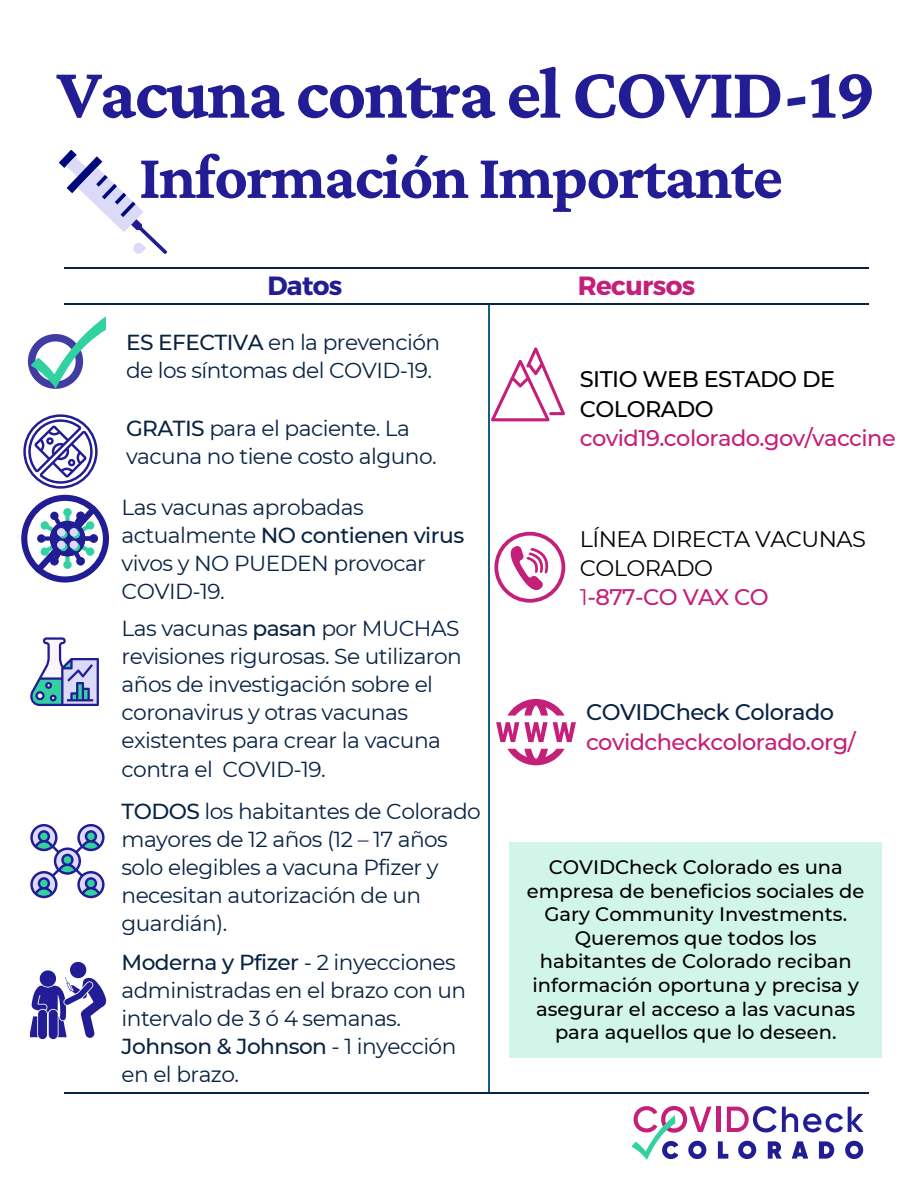
<style>
.page{position:relative;width:918px;height:1188px;background:#fff}
.page>*{position:absolute;margin:0;border:0;box-sizing:border-box;transform-origin:0 0}
.t1{font:700 75px "Crimson Pro";letter-spacing:-.025em;color:#231d95}
.t2{font:700 65.1px "Crimson Pro";letter-spacing:-.025em;color:#231d95}
.t3{font:700 26.4px "Montserrat";letter-spacing:-.025em;color:#c41f79}
.t4{font:700 26.4px "Montserrat";letter-spacing:-.025em;color:#231d95}
.t5{font:500 22.5px "Montserrat";letter-spacing:-.025em;color:#c41f79}
.t6{font:22.5px/29.2px "Montserrat";letter-spacing:-.025em;color:#000}
.t7{font:500 22.5px/29.2px "Montserrat";letter-spacing:-.025em;color:#000}
.t8{font:500 22.5px "Montserrat";letter-spacing:-.025em;color:#092342}
.t9{font:21.75px/28.2px "Montserrat";letter-spacing:-.025em;color:#092342}
.t10{font:500 19.5px/23.7px "Montserrat";color:#000;text-align:center}
.s1{font-weight:500}
.s2{font-weight:400}
</style>
<div class="page">
<svg style="left:59px;top:150px;width:109px;height:104px"></svg>
<hr style="left:716px;top:1107px;width:4px;height:25px;background:#c41f79">
<svg style="left:727px;top:1106px;width:136px;height:26px"></svg>
<svg style="left:718px;top:1141px;width:10px;height:18px"></svg>
<svg style="left:738px;top:1141px;width:18px;height:18px"></svg>
<svg style="left:768px;top:1141px;width:14px;height:18px"></svg>
<svg style="left:792px;top:1141px;width:16px;height:18px"></svg>
<svg style="left:819px;top:1141px;width:15px;height:18px"></svg>
<svg style="left:845px;top:1141px;width:18px;height:18px"></svg>
<svg style="left:632px;top:1106px;width:80px;height:54px"></svg>
<svg style="left:28px;top:316px;width:78px;height:73px"></svg>
<svg style="left:23px;top:414px;width:75px;height:75px"></svg>
<svg style="left:30px;top:824px;width:75px;height:74px"></svg>
<svg style="left:30px;top:961px;width:77px;height:77px"></svg>
<svg style="left:491px;top:347px;width:74px;height:74px"></svg>
<svg style="left:494px;top:532px;width:71px;height:71px"></svg>
<svg style="left:507px;top:699px;width:58px;height:17px"></svg>
<svg style="left:507px;top:749px;width:58px;height:16px"></svg>
<svg style="left:496px;top:722px;width:80px;height:20px"></svg>
<div style="left:510px;top:842px;width:372px;height:215px;background:#d2f5ea"></div>
<svg style="left:21px;top:495px;width:88px;height:88px"></svg>
<svg style="left:59px;top:530px;width:8px;height:9px"></svg>
<svg style="left:72px;top:530px;width:8px;height:9px"></svg>
<svg style="left:59px;top:543px;width:8px;height:8px"></svg>
<div style="left:72px;top:543px;width:8px;height:8px;background:#31d2a0;border-radius:50%"></div>
<div style="left:57px;top:528px;width:8px;height:8px;background:#dcdaf9;border-radius:50%"></div>
<div style="left:70px;top:528px;width:8px;height:8px;background:#dcdaf9;border-radius:50%"></div>
<div style="left:57px;top:541px;width:8px;height:8px;background:#dcdaf9;border-radius:50%"></div>
<div style="left:70px;top:541px;width:8px;height:8px;background:#dcdaf9;border-radius:50%"></div>
<svg style="left:30px;top:637px;width:69px;height:69px"></svg>
<hr style="left:488px;top:304px;width:1px;height:790px;background:#195d7e">
<hr style="left:64px;top:268px;width:805px;height:1px;background:#092342">
<hr style="left:64px;top:304px;width:805px;height:1px;background:#092342">
<hr style="left:64px;top:1093px;width:805px;height:1px;background:#092342">
<p class="t1" style="left:57px;top:50px;width:821px">Vacuna contra el COVID-19</p>
<p class="t2" style="left:139px;top:140px;width:646px">Información Importante</p>
<p class="t4" style="left:267px;top:269px;width:77px">Datos</p>
<p class="t9" style="left:126px;top:328px;width:316px"><span class="s1">ES EFECTIVA</span> en la prevención de los síntomas del COVID-19.</p>
<p class="t9" style="left:126px;top:414px;width:312px"><span class="s1">GRATIS</span> para el paciente. La vacuna no tiene costo alguno.</p>
<p class="t9" style="left:122px;top:493px;width:344px">Las vacunas aprobadas actualmente <span class="s1">NO contienen virus </span>vivos y NO PUEDEN provocar<br>COVID-19.</p>
<p class="t9" style="left:122px;top:614px;width:342px">Las vacunas <span class="s1">pasan</span> por MUCHAS revisiones rigurosas. Se utilizaron años de investigación sobre el coronavirus y otras vacunas existentes para crear la vacuna contra el COVID-19.</p>
<p class="t9" style="left:122px;top:797px;width:361px"><span class="s1">TODOS</span> los habitantes de Colorado</p>
<p class="t9" style="left:122px;top:825px;width:328px">mayores de 12 años (12 – 17 años solo elegibles a vacuna Pfizer y necesitan autorización de un guardián).</p>
<p class="t9" style="left:122px;top:948px;width:346px"><span class="s1">Moderna y Pfizer</span> - 2 inyecciones administradas en el brazo con un intervalo de 3 ó 4 semanas.</p>
<p class="t9" style="left:122px;top:1032px;width:336px"><span class="s1">Johnson &amp; Johnson</span> - 1 inyección en el brazo.</p>
<p class="t3" style="left:578px;top:269px;width:119px">Recursos</p>
<p class="t7" style="left:580px;top:365px;width:257px">SITIO WEB ESTADO DE<br>COLORADO</p>
<p class="t5" style="left:580px;top:424px;width:317px">covid19.colorado.gov/vaccine</p>
<p class="t6" style="left:580px;top:524px;width:288px">LÍNEA DIRECTA VACUNAS<br>COLORADO</p>
<p class="t5" style="left:580px;top:584px;width:190px"><span class="s2">1</span>-877-CO VAX CO</p>
<p class="t8" style="left:586px;top:699px;width:250px">COVIDCheck Colorado</p>
<p class="t5" style="left:586px;top:728px;width:271px">covidcheckcolorado.org/</p>
<p class="t10" style="left:527px;top:855px;width:339px">COVIDCheck Colorado es una empresa de beneficios sociales de<br>Gary Community Investments.<br>Queremos que todos los habitantes de Colorado reciban información oportuna y precisa y asegurar el acceso a las vacunas para aquellos que lo deseen.</p>
</div>
